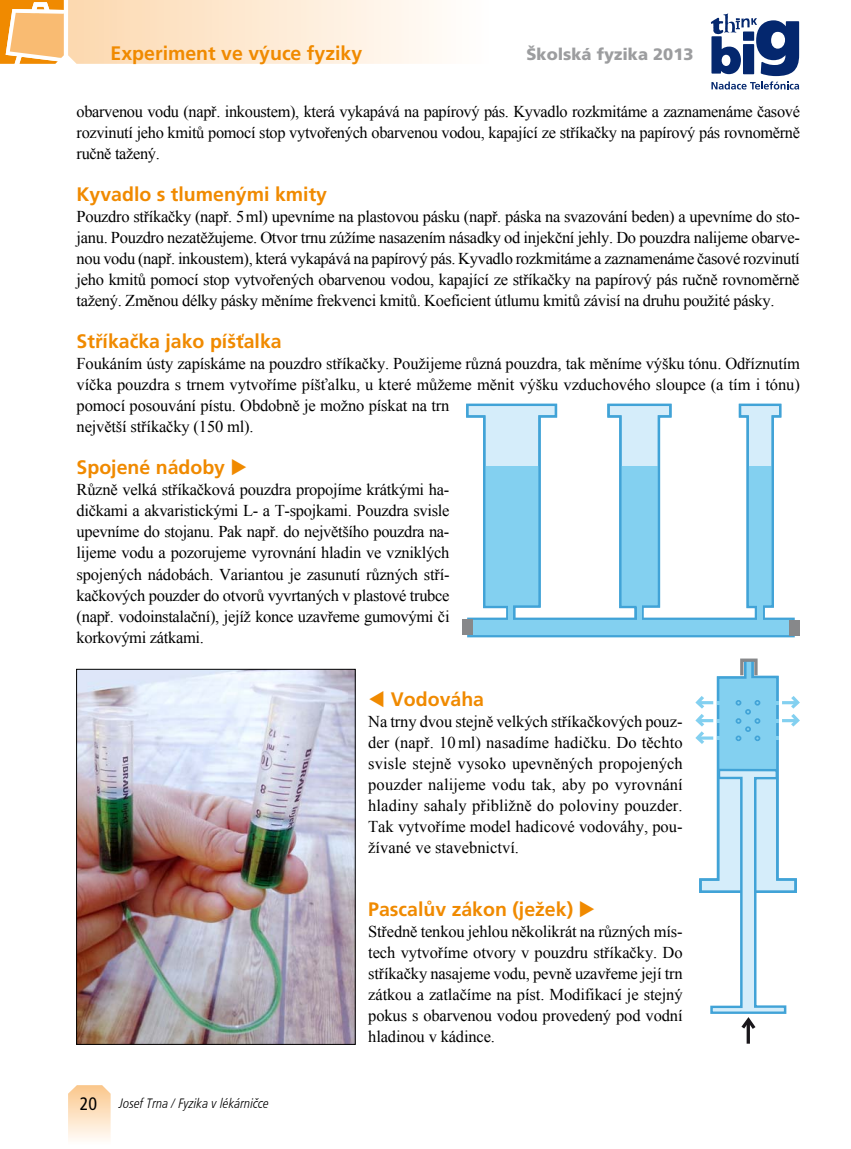
<style>
.page{position:relative;width:851px;height:1149px;background:#fff}
.page>*{position:absolute;margin:0;border:0;box-sizing:border-box;transform-origin:0 0}
.t1{font:700 19.5px "Frutiger LT Com";color:#f08a00}
.t2{font:condensed 18px "Frutiger LT Com";color:#000}
.t3{font:16.5px/21px "Times New Roman";letter-spacing:-.01em;color:#000;text-align:justify}
.t4{font:900 16.5px "Frutiger LT Com";color:#9c9d9f}
.t5{font:italic 300 condensed 13.5px "Frutiger LT Com";color:#000}
</style>
<div class="page">
<svg style="left:0;top:0;width:437px;height:64px;background:#fce2c3"></svg>
<svg style="left:68px;top:1085px;width:43px;height:55px;background:#fce2c3"></svg>
<svg style="left:710px;top:13px;width:89px;height:76px"></svg>
<svg style="left:466px;top:403px;width:92px;height:214px"></svg>
<svg style="left:607px;top:403px;width:65px;height:214px"></svg>
<svg style="left:738px;top:403px;width:44px;height:214px"></svg>
<div style="left:468px;top:618px;width:325px;height:18px;background:#83d0f0"></div>
<div style="left:467px;top:617px;width:327px;height:20px;border:2px solid #41a3d7"></div>
<div style="left:636px;top:603px;width:5px;height:21px;background:#83d0f0"></div>
<div style="left:757px;top:602px;width:5px;height:21px;background:#83d0f0"></div>
<div style="left:508px;top:603px;width:5px;height:21px;background:#83d0f0"></div>
<div style="left:462px;top:619px;width:11px;height:16px;background:#87888a"></div>
<div style="left:788px;top:619px;width:11px;height:16px;background:#87888a"></div>
<img style="left:78px;top:671px;width:275px;height:371px">
<div style="left:76px;top:669px;width:279px;height:375px;border:1px solid #000"></div>
<hr style="left:746px;top:1022px;width:3px;height:21px;background:#1a171b">
<svg style="left:695px;top:658px;width:104px;height:374px"></svg>
<p class="t1" style="left:111px;top:41px;width:253px">Experiment ve výuce fyziky</p>
<p class="t4" style="left:526px;top:44px;width:168px">Školská fyzika 2013</p>
<p class="t3" style="left:77px;top:101px;width:724px">obarvenou vodu (např. inkoustem), která vykapává na papírový pás. Kyvadlo rozkmitáme a zaznamenáme časové rozvinutí jeho kmitů pomocí stop vytvořených obarvenou vodou, kapající ze stříkačky na papírový pás rovnoměrně ručně tažený.</p>
<p class="t1" style="left:77px;top:183px;width:252px">Kyvadlo s tlumenými kmity</p>
<p class="t3" style="left:77px;top:206px;width:724px">Pouzdro stříkačky (např. 5ml) upevníme na plastovou pásku (např. páska na svazování beden) a upevníme do sto&shy;janu. Pouzdro nezatěžujeme. Otvor trnu zúžíme nasazením násadky od injekční jehly. Do pouzdra nalijeme obarve&shy;nou vodu (např. inkoustem), která vykapává na papírový pás. Kyvadlo rozkmitáme a zaznamenáme časové rozvinutí jeho kmitů pomocí stop vytvořených obarvenou vodou, kapající ze stříkačky na papírový pás ručně rovnoměrně tažený. Změnou délky pásky měníme frekvenci kmitů. Koeficient útlumu kmitů závisí na druhu použité pásky.</p>
<p class="t1" style="left:77px;top:330px;width:207px">Stříkačka jako píšťalka</p>
<p class="t3" style="left:77px;top:353px;width:724px;text-align:left">Foukáním ústy zapískáme na pouzdro stříkačky. Použijeme různá pouzdra, tak měníme výšku tónu. Odříznutím víčka pouzdra s trnem vytvoříme píšťalku, u které můžeme měnit výšku vzduchového sloupce (a tím i tónu) pomocí posouvání pístu. Obdobně je možno pískat na trn<br>největší stříkačky (150 ml).</p>
<p class="t1" style="left:77px;top:456px;width:173px">Spojené nádoby ◆</p>
<p class="t3" style="left:77px;top:479px;width:374px">Různě velká stříkačková pouzdra propojíme krátkými ha&shy;dičkami a akvaristickými L- a T-spojkami. Pouzdra svisle upevníme do stojanu. Pak např. do největšího pouzdra na&shy;lijeme vodu a pozorujeme vyrovnání hladin ve vzniklých spojených nádobách. Variantou je zasunutí různých stří&shy;kačkových pouzder do otvorů vyvrtaných v plastové trubce (např. vodoinstalační), jejíž konce uzavřeme gumovými či korkovými zátkami.</p>
<p class="t1" style="left:368px;top:687px;width:117px">▼ Vodováha</p>
<p class="t3" style="left:368px;top:710px;width:316px">Na trny dvou stejně velkých stříkačkových pouz&shy;der (např. 10ml) nasadíme hadičku. Do těchto svisle stejně vysoko upevněných propojených pouzder nalijeme vodu tak, aby po vyrovnání hladiny sahaly přibližně do poloviny pouzder.<br>Tak vytvoříme model hadicové vodováhy, pou&shy;žívané ve stavebnictví.</p>
<p class="t2" style="left:80px;top:1093px;width:19px">20</p>
<p class="t5" style="left:119px;top:1095px;width:151px">Josef Trna / Fyzika v lékárničce</p>
<p class="t1" style="left:368px;top:897px;width:229px">Pascalův zákon (ježek) ◆</p>
<p class="t3" style="left:368px;top:920px;width:316px">Středně tenkou jehlou několikrát na různých mís&shy;tech vytvoříme otvory v pouzdru stříkačky. Do stříkačky nasajeme vodu, pevně uzavřeme její trn zátkou a zatlačíme na píst. Modifikací je stejný pokus s obarvenou vodou provedený pod vodní hladinou v kádince.</p>
</div>
